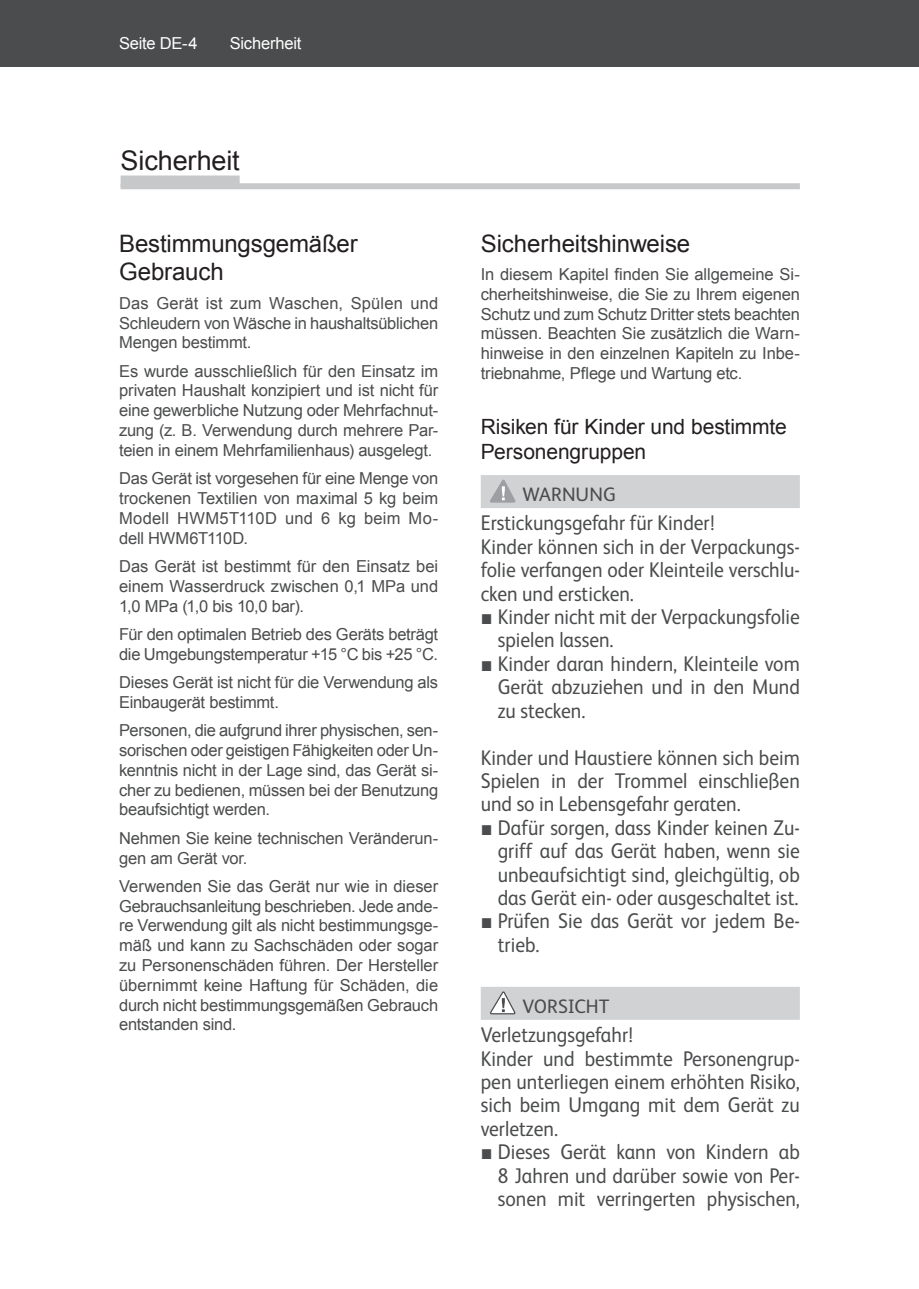
<style>
.page{position:relative;width:919px;height:1289px;background:#fff}
.page>*{position:absolute;margin:0;border:0;box-sizing:border-box;transform-origin:0 0}
.t1{font:27px "Arial";letter-spacing:-.005em;color:#231f20}
.t2{font:24px/28.8px "Arial";letter-spacing:-.005em;color:#231f20}
.t3{font:21.3px/23.4px "FS Albert";color:#4b4c4d;scale:.92 1}
.t4{font:21px/25.2px "Arial";letter-spacing:-.005em;color:#231f20}
.t5{font:19.5px "FS Albert";letter-spacing:.005em;color:#4b4c4d}
.t6{font:16.5px/19.8px "Arial";letter-spacing:-.015em;color:#4b4c4d;text-align:justify}
.t7{font:16.5px "Arial";letter-spacing:-.015em;color:#fff}
.s1{font-family:"Arial"}
</style>
<div class="page">
<div style="left:906px;top:0;width:12px;height:67px;background:#4b4c4d"></div>
<div style="left:0;top:0;width:906px;height:67px;background:#4b4c4d"></div>
<div style="left:121px;top:175px;width:119px;height:12px;background:#c7c8ca"></div>
<div style="left:121px;top:183px;width:678px;height:6px;background:#c7c8ca"></div>
<div style="left:480px;top:475px;width:319px;height:33px;background:#d1d2d4"></div>
<div style="left:480px;top:986px;width:319px;height:33px;background:#d1d2d4"></div>
<svg style="left:490px;top:479px;width:26px;height:24px"></svg>
<svg style="left:490px;top:991px;width:26px;height:23px"></svg>
<p class="t7" style="left:119px;top:33px;width:80px">Seite DE-4</p>
<p class="t7" style="left:230px;top:33px;width:73px">Sicherheit</p>
<h1 class="t1" style="left:121px;top:143px;width:120px">Sicherheit</h1>
<h2 class="t2" style="left:119px;top:229px;width:240px">Bestimmungsgemäßer<br>Gebrauch</h2>
<p class="t6" style="left:119px;top:293px;width:320px">Das Gerät ist zum Waschen, Spülen und Schleudern von Wäsche in haushaltsüblichen Mengen bestimmt.</p>
<p class="t6" style="left:119px;top:361px;width:320px">Es wurde ausschließlich für den Einsatz im privaten Haushalt konzipiert und ist nicht für eine gewerbliche Nutzung oder Mehrfachnut&shy;zung (z. B. Verwendung durch mehrere Par&shy;teien in einem Mehrfamilienhaus) ausgelegt.</p>
<p class="t6" style="left:119px;top:468px;width:320px">Das Gerät ist vorgesehen für eine Menge von trockenen Textilien von maximal 5 kg beim Modell HWM5T110D und 6 kg beim Mo&shy;dell HWM6T110D.</p>
<p class="t6" style="left:119px;top:556px;width:320px">Das Gerät ist bestimmt für den Einsatz bei einem Wasserdruck zwischen 0,1 MPa und 1,0 MPa (1,0 bis 10,0 bar).</p>
<p class="t6" style="left:119px;top:624px;width:320px">Für den optimalen Betrieb des Geräts beträgt die Umgebungstemperatur +15 °C bis +25 °C.</p>
<p class="t6" style="left:119px;top:672px;width:320px">Dieses Gerät ist nicht für die Verwendung als<br>Einbaugerät bestimmt.</p>
<p class="t6" style="left:119px;top:720px;width:320px">Personen, die aufgrund ihrer physischen, sen&shy;sorischen oder geistigen Fähigkeiten oder Un&shy;kenntnis nicht in der Lage sind, das Gerät si&shy;cher zu bedienen, müssen bei der Benutzung beaufsichtigt werden.</p>
<p class="t6" style="left:119px;top:828px;width:320px">Nehmen Sie keine technischen Veränderun&shy;gen am Gerät vor.</p>
<p class="t6" style="left:119px;top:876px;width:320px">Verwenden Sie das Gerät nur wie in dieser Gebrauchsanleitung beschrieben. Jede ande&shy;re Verwendung gilt als nicht bestimmungsge&shy;mäß und kann zu Sachschäden oder sogar zu Personenschäden führen. Der Hersteller übernimmt keine Haftung für Schäden, die durch nicht bestimmungsgemäßen Gebrauch entstanden sind.</p>
<h2 class="t2" style="left:480px;top:229px;width:211px">Sicherheitshinweise</h2>
<p class="t6" style="left:480px;top:264px;width:320px">In diesem Kapitel finden Sie allgemeine Si&shy;cherheitshinweise, die Sie zu Ihrem eigenen Schutz und zum Schutz Dritter stets beachten müssen. Beachten Sie zusätzlich die Warn&shy;hinweise in den einzelnen Kapiteln zu Inbe&shy;triebnahme, Pflege und Wartung etc.</p>
<p class="t4" style="left:480px;top:414px;width:307px">Risiken für Kinder und bestimmte<br>Personengruppen</p>
<p class="t5" style="left:522px;top:482px;width:95px">WARNUNG</p>
<p class="t3" style="left:480px;top:510px;width:348px">Erstickungsgefahr für Kinder!<br>Kinder können sich in der Verpackungs&shy;folie verfangen oder Kleinteile verschlu&shy;cken und ersticken.</p>
<p class="t3" style="left:497px;top:604px;width:330px;text-indent:-17px"><span class="s1">■</span> Kinder nicht mit der Verpackungsfolie spielen lassen.</p>
<p class="t3" style="left:497px;top:650px;width:330px;text-align:justify;text-indent:-17px"><span class="s1">■</span> Kinder daran hindern, Kleinteile vom Gerät abzuziehen und in den Mund zu stecken.</p>
<p class="t3" style="left:480px;top:744px;width:348px;text-align:justify">Kinder und Haustiere können sich beim Spielen in der Trommel einschließen und so in Lebensgefahr geraten.</p>
<p class="t3" style="left:497px;top:814px;width:330px;text-align:justify;text-indent:-17px"><span class="s1">■</span> Dafür sorgen, dass Kinder keinen Zu&shy;griff auf das Gerät haben, wenn sie unbeaufsichtigt sind, gleichgültig, ob das Gerät ein- oder ausgeschaltet ist.</p>
<p class="t3" style="left:497px;top:908px;width:330px;text-indent:-17px"><span class="s1">■</span> Prüfen Sie das Gerät vor jedem Be&shy;trieb.</p>
<p class="t5" style="left:522px;top:993px;width:89px">VORSICHT</p>
<p class="t3" style="left:480px;top:1022px;width:348px">Verletzungsgefahr!<br>Kinder und bestimmte Personengrup&shy;pen unterliegen einem erhöhten Risiko, sich beim Umgang mit dem Gerät zu verletzen.</p>
<p class="t3" style="left:497px;top:1139px;width:330px;text-align:justify;text-indent:-17px"><span class="s1">■</span> Dieses Gerät kann von Kindern ab 8 Jahren und darüber sowie von Per&shy;sonen mit verringerten physischen,</p>
</div>
